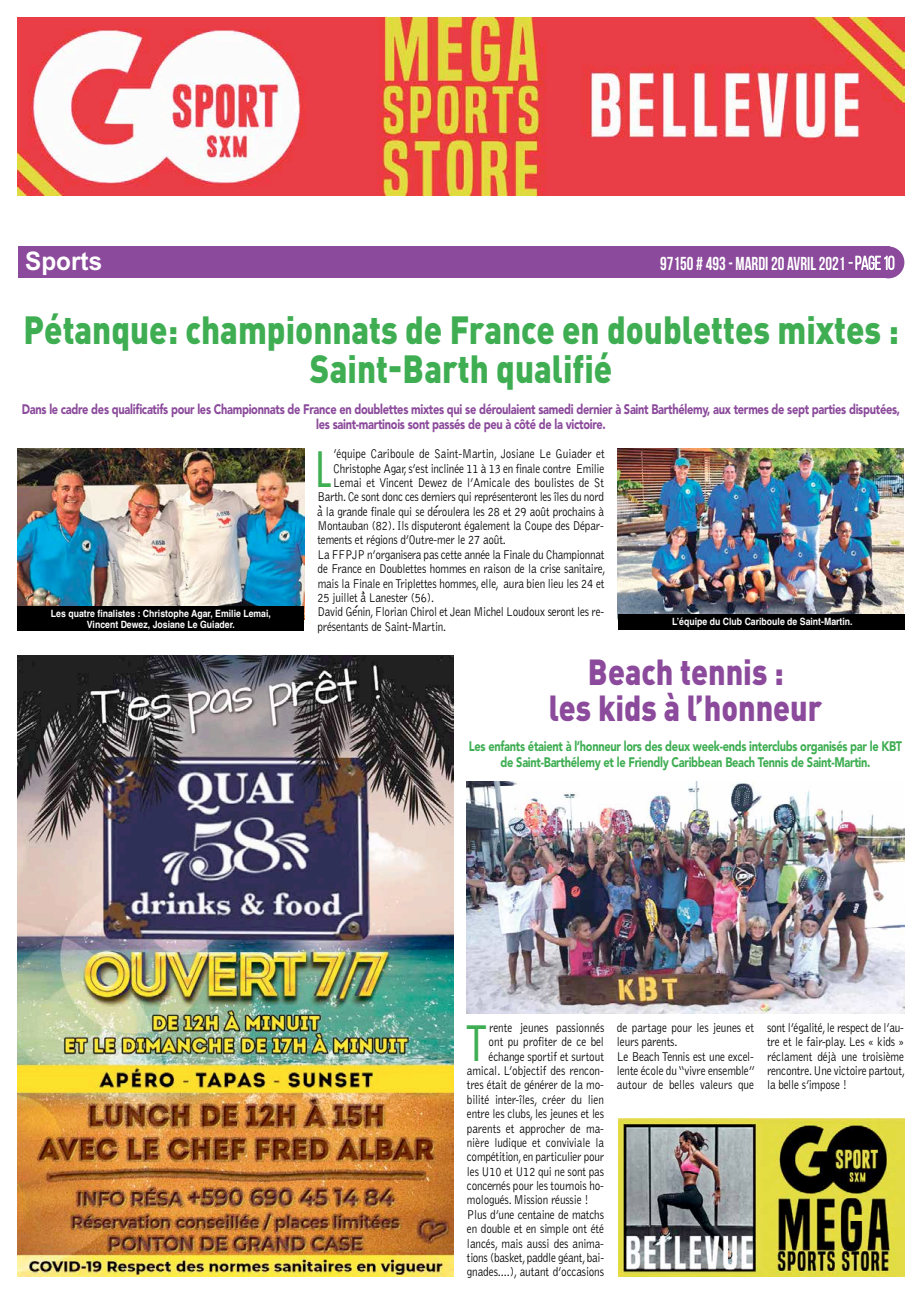
<style>
.page{position:relative;width:922px;height:1294px;background:#fff}
.page>*{position:absolute;margin:0;border:0;box-sizing:border-box;transform-origin:0 0}
.t1{font:47.38px "Futura";color:#3fae53;scale:.9 1}
.t2{font:900 38.75px/38.8px "DIN Pro";color:#3fae53;text-align:center;scale:.85 1}
.t3{font:900 35.75px/35.8px "DIN Pro";color:#8b4a9b;text-align:center;scale:.85 1}
.t4{font:700 25.62px "Arial";color:#fff;scale:.95 1}
.t5{font:700 18.75px "Bebas Neue";color:#fff;scale:.9 1}
.t6{font:900 13.75px/15.6px "Avenir";letter-spacing:-.025em;color:#8b4a9b;text-align:center;scale:.8 1}
.t7{font:900 13.75px/15.6px "Avenir";letter-spacing:-.025em;color:#3fae53;text-align:center;scale:.8 1}
.t8{font:300 13.12px/14.4px "Bell Gothic";letter-spacing:-.015em;color:#000;scale:.85 1}
.t9{font:700 10px/11.2px "Helvetica";color:#fff;text-align:center;scale:.87 1}
.s1{font-weight:400}
.s2{font-family:"Menlo";font-weight:700;font-style:italic}
</style>
<div class="page">
<div style="left:18px;top:246px;width:871px;height:32px;background:#8b4a9b"></div>
<div style="left:872px;top:246px;width:32px;height:32px;background:#8b4a9b;border-radius:50%"></div>
<svg style="left:848px;top:256px;width:46px;height:14px"></svg>
<img style="left:18px;top:18px;width:886px;height:178px">
<img style="left:18px;top:448px;width:286px;height:158px">
<img style="left:617px;top:449px;width:286px;height:165px">
<img style="left:467px;top:781px;width:437px;height:232px">
<img style="left:618px;top:1118px;width:286px;height:158px">
<img style="left:18px;top:656px;width:436px;height:620px">
<div style="left:18px;top:606px;width:286px;height:24px;background:#000"></div>
<div style="left:617px;top:614px;width:287px;height:15px;background:#000"></div>
<h3 class="t4" style="left:25px;top:244px;width:83px">Sports</h3>
<h3 class="t5" style="left:660px;top:253px;width:262px">97150 # 493 - MARDI20 AVRIL 2021 <span class="s1">-page10</span></h3>
<h2 class="t2" style="left:23px;top:305px;width:1031px">Pétanque: championnats de France en doublettes mixtes :<br>Saint-Barth qualifié</h2>
<p class="t6" style="left:22px;top:401px;width:1099px">Dans le cadre des qualificatifs pour les Championnats de France en doublettes mixtes qui se déroulaient samedi dernier à Saint Barthélemy, aux termes de sept parties disputées, les saint-martinois sont passés de peu à côté de la victoire.</p>
<h1 class="t1" style="left:315px;top:439px;width:19px">L</h1>
<p class="t8" style="left:333px;top:447px;width:320px">’équipe Cariboule de Saint-Martin, Josiane Le Guiader et</p>
<p class="t8" style="left:333px;top:461px;width:320px">Christophe Agar,s’est inclinée 11 à 13 en finale contre Emilie</p>
<p class="t8" style="left:333px;top:475px;width:320px">Lemai et Vincent Dewez de l’Amicale des boulistes de St</p>
<p class="t8" style="left:317px;top:490px;width:338px">Barth.Ce sont donc ces derniers qui représenteront les îles du nord</p>
<p class="t8" style="left:316px;top:504px;width:339px"><span class="s2">̀</span>a la grande finale qui se d<span class="s2">́</span>eroulera les 28 et 29 août prochains à</p>
<p class="t8" style="left:317px;top:519px;width:338px">Montauban (82). Ils disputeront également la Coupe des Dépar-</p>
<p class="t8" style="left:317px;top:533px;width:223px">tements et régions d’Outre-mer le 27 août.</p>
<p class="t8" style="left:317px;top:547px;width:339px">La FFPJP n’organisera pas cette année la Finale du Championnat</p>
<p class="t8" style="left:317px;top:562px;width:340px">de France en Doublettes hommes en raison de la crise sanitaire,</p>
<p class="t8" style="left:317px;top:576px;width:339px">mais la Finale enTriplettes hommes, elle, aura bien lieu les 24 et</p>
<p class="t8" style="left:317px;top:590px;width:139px">25 juillet <span class="s2">̀</span>à Lanester (56).</p>
<p class="t8" style="left:317px;top:605px;width:338px">David G<span class="s2">́</span>enin,Florian Chirol et Jean Michel Loudoux seront les re-</p>
<p class="t8" style="left:317px;top:619px;width:153px">présentants de Saint-Martin.</p>
<p class="t9" style="left:51px;top:608px;width:254px">Les quatre finalistes : Christophe Agar, Emilie Lemai,<br>Vincent Dewez, Josiane Le Guiader.</p>
<p class="t9" style="left:672px;top:616px;width:209px">L’équipe du Club Cariboule de Saint-Martin.</p>
<h3 class="t3" style="left:548px;top:649px;width:323px">Beach tennis :<br>les kids à l’honneur</h3>
<p class="t7" style="left:469px;top:738px;width:543px">Les enfants étaient à l’honneur lors des deux week-ends interclubs organisés par le KBT de Saint-Barthélemy et le Friendly Caribbean Beach Tennis de Saint-Martin.</p>
<h1 class="t1" style="left:466px;top:1012px;width:24px">T</h1>
<p class="t8" style="left:489px;top:1020px;width:137px">rente jeunes passionnés</p>
<p class="t8" style="left:488px;top:1034px;width:137px">ont pu profiter de ce bel</p>
<p class="t8" style="left:488px;top:1049px;width:137px">échange sportif et surtout</p>
<p class="t8" style="left:467px;top:1063px;width:163px">amical. L’objectif des rencon-</p>
<p class="t8" style="left:467px;top:1078px;width:163px">tres était de générer de la mo-</p>
<p class="t8" style="left:467px;top:1092px;width:163px">bilité inter-îles, créer du lien</p>
<p class="t8" style="left:467px;top:1106px;width:163px">entre les clubs, les jeunes et les</p>
<p class="t8" style="left:467px;top:1121px;width:163px">parents et approcher de ma-</p>
<p class="t8" style="left:467px;top:1135px;width:163px">nière ludique et conviviale la</p>
<p class="t8" style="left:467px;top:1149px;width:163px">compétition, en particulier pour</p>
<p class="t8" style="left:467px;top:1164px;width:163px">les U10 et U12 qui ne sont pas</p>
<p class="t8" style="left:467px;top:1178px;width:163px">concernés pour les tournois ho-</p>
<p class="t8" style="left:467px;top:1193px;width:145px">mologués. Mission réussie !</p>
<p class="t8" style="left:467px;top:1207px;width:163px">Plus d’une centaine de matchs</p>
<p class="t8" style="left:467px;top:1221px;width:163px">en double et en simple ont été</p>
<p class="t8" style="left:467px;top:1236px;width:163px">lancés, mais aussi des anima-</p>
<p class="t8" style="left:467px;top:1250px;width:163px">tions (basket,paddle géant,bai-</p>
<p class="t8" style="left:466px;top:1264px;width:163px">gnades....), autant d’occasions</p>
<p class="t8" style="left:616px;top:1020px;width:164px">de partage pour les jeunes et leurs parents.<br>Le Beach Tennis est une excel&shy;lente école du “vivre ensemble” autour de belles valeurs que</p>
<p class="t8" style="left:766px;top:1020px;width:164px;text-align:justify">sont l’égalité,le respect de l’au&shy;tre et le fair-play. Les « kids » réclament déjà une troisième rencontre.Une victoire partout, la belle s’impose !</p>
</div>
